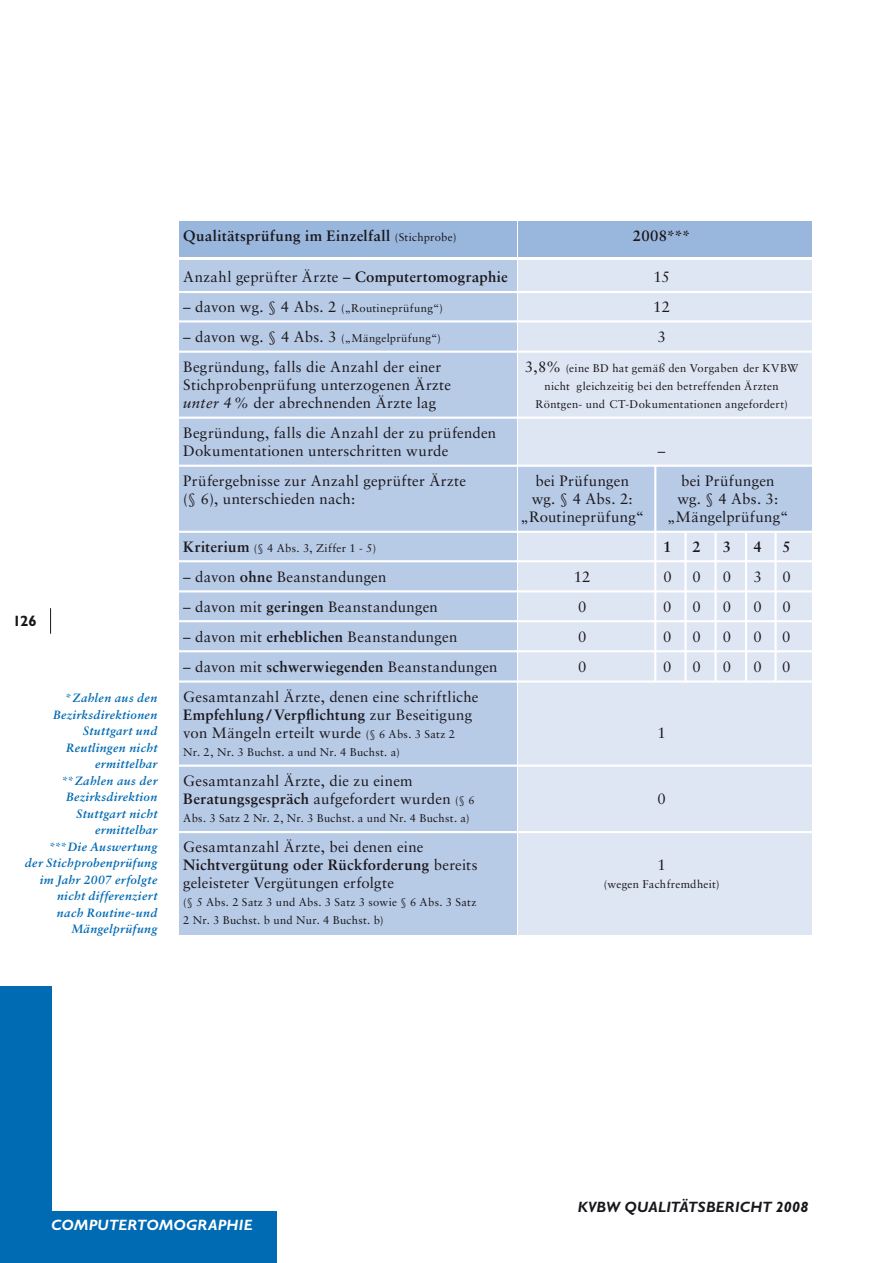
<style>
.page{position:relative;width:893px;height:1263px;background:#fff}
.page>*{position:absolute;margin:0;border:0;box-sizing:border-box;transform-origin:0 0}
.t1{font:15px/18px "Sabon";letter-spacing:.015em;color:#1a171c}
.t2{font:700 15px "Sabon";letter-spacing:.025em;color:#1a171c}
.t3{font:italic 700 15px "Gill Sans";letter-spacing:.015em;color:#1a171c}
.t4{font:italic 700 15px "Gill Sans";letter-spacing:.01em;color:#fff}
.t5{font:700 15px "Gill Sans";color:#1a171c}
.t6{font:italic 700 12px/16.5px "Sabon";letter-spacing:.025em;color:#006ab3;text-align:right}
.t7{font:11.25px/18px "Sabon";letter-spacing:.025em;color:#1a171c}
.s1{font-weight:400;font-size:11.25px}
.s2{font-weight:700}
.s3{font-size:15px}
.s4{font-style:italic}
.s5{font-weight:700;font-size:15px}
.s6{font-size:11.25px}
</style>
<div class="page">
<div style="left:0;top:986px;width:51px;height:277px;background:#006ab3"></div>
<div style="left:0;top:1212px;width:276px;height:51px;background:#006ab3"></div>
<svg style="left:50px;top:608px;width:1px;height:26px"></svg>
<div style="left:518px;top:221px;width:294px;height:35px;background:#99b6dc"></div>
<div style="left:179px;top:221px;width:337px;height:35px;background:#99b6dc"></div>
<div style="left:179px;top:260px;width:337px;height:675px;background:#b8cbe6"></div>
<div style="left:518px;top:260px;width:294px;height:675px;background:#dfe6f3"></div>
<hr style="left:179px;top:291px;width:633px;height:2px;background:#fff">
<hr style="left:179px;top:320px;width:633px;height:2px;background:#fff">
<hr style="left:179px;top:560px;width:633px;height:2px;background:#fff">
<hr style="left:179px;top:590px;width:633px;height:2px;background:#fff">
<hr style="left:179px;top:620px;width:633px;height:2px;background:#fff">
<hr style="left:179px;top:765px;width:633px;height:2px;background:#fff">
<hr style="left:179px;top:831px;width:633px;height:2px;background:#fff">
<div style="left:518px;top:466px;width:294px;height:65px;background:#b8cbe6"></div>
<hr style="left:179px;top:351px;width:633px;height:2px;background:#fff">
<hr style="left:179px;top:417px;width:633px;height:2px;background:#fff">
<hr style="left:179px;top:650px;width:633px;height:2px;background:#fff">
<hr style="left:179px;top:680px;width:633px;height:3px;background:#fff">
<hr style="left:179px;top:465px;width:633px;height:2px;background:#fff">
<hr style="left:179px;top:531px;width:633px;height:2px;background:#fff">
<hr style="left:654px;top:465px;width:2px;height:216px;background:#fff">
<hr style="left:684px;top:531px;width:3px;height:151px;background:#fff">
<hr style="left:714px;top:532px;width:3px;height:150px;background:#fff">
<hr style="left:745px;top:531px;width:2px;height:151px;background:#fff">
<hr style="left:774px;top:532px;width:3px;height:150px;background:#fff">
<p class="t5" style="left:13px;top:612px;width:26px">126</p>
<p class="t6" style="left:25px;top:689px;width:134px">*Zahlen aus den<br>Bezirksdirektionen<br>Stuttgart und<br>Reutlingen nicht ermittelbar<br>**Zahlen aus der<br>Bezirksdirektion<br>Stuttgart nicht ermittelbar<br>***Die Auswertung<br>der Stichprobenprüfung im Jahr 2007 erfolgte nicht differenziert<br>nach Routine-und<br>Mängelprüfung</p>
<p class="t2" style="left:183px;top:227px;width:275px">Qualitätsprüfung im Einzelfall <span class="s1">(Stichprobe)</span></p>
<p class="t2" style="left:633px;top:227px;width:59px">2008***</p>
<p class="t1" style="left:183px;top:267px;width:326px">Anzahl geprüfter Ärzte – <span class="s2">Computertomographie</span></p>
<p class="t1" style="left:653px;top:267px;width:18px">15</p>
<p class="t7" style="left:183px;top:299px;width:261px"><span class="s3">– davon wg. § 4 Abs. 2</span> („Routineprüfung“)</p>
<p class="t1" style="left:653px;top:297px;width:18px">12</p>
<p class="t7" style="left:183px;top:329px;width:259px"><span class="s3">– davon wg. § 4 Abs. 3</span> („Mängelprüfung“)</p>
<p class="t1" style="left:657px;top:327px;width:10px">3</p>
<p class="t1" style="left:183px;top:357px;width:259px">Begründung, falls die Anzahl der einer</p>
<p class="t7" style="left:525px;top:359px;width:275px"><span class="s3">3,8%</span> (eine BD hat gemäß den Vorgaben der KVBW</p>
<p class="t1" style="left:183px;top:375px;width:269px">Stichprobenprüfung unterzogenen Ärzte</p>
<p class="t7" style="left:545px;top:377px;width:236px">nicht gleichzeitig bei den betreffenden Ärzten</p>
<p class="t1" style="left:183px;top:393px;width:255px"><span class="s4">unter 4%</span> der abrechnenden Ärzte lag</p>
<p class="t7" style="left:536px;top:395px;width:254px">Röntgen- und CT-Dokumentationen angefordert)</p>
<p class="t1" style="left:183px;top:423px;width:314px">Begründung, falls die Anzahl der zu prüfenden<br>Dokumentationen unterschritten wurde</p>
<p class="t1" style="left:658px;top:441px;width:9px">–</p>
<p class="t1" style="left:183px;top:471px;width:284px">Prüfergebnisse zur Anzahl geprüfter Ärzte</p>
<p class="t1" style="left:535px;top:471px;width:95px">bei Prüfungen</p>
<p class="t1" style="left:681px;top:471px;width:95px">bei Prüfungen</p>
<p class="t1" style="left:183px;top:489px;width:174px">(§ 6), unterschieden nach:</p>
<p class="t1" style="left:532px;top:489px;width:103px">wg. § 4 Abs. 2:</p>
<p class="t1" style="left:677px;top:489px;width:102px">wg. § 4 Abs. 3:</p>
<p class="t1" style="left:520px;top:507px;width:125px">„Routineprüfung“</p>
<p class="t1" style="left:667px;top:507px;width:123px">„Mängelprüfung“</p>
<p class="t7" style="left:183px;top:539px;width:194px"><span class="s5">Kriterium</span> (§ 4 Abs. 3, Ziffer 1 - 5)</p>
<p class="t2" style="left:663px;top:537px;width:10px">1</p>
<p class="t2" style="left:692px;top:537px;width:10px">2</p>
<p class="t2" style="left:723px;top:537px;width:10px">3</p>
<p class="t2" style="left:753px;top:537px;width:10px">4</p>
<p class="t2" style="left:782px;top:537px;width:10px">5</p>
<p class="t1" style="left:183px;top:567px;width:205px">– davon <span class="s2">ohne</span> Beanstandungen</p>
<p class="t1" style="left:574px;top:567px;width:18px">12</p>
<p class="t1" style="left:663px;top:567px;width:10px">0</p>
<p class="t1" style="left:692px;top:567px;width:10px">0</p>
<p class="t1" style="left:723px;top:567px;width:10px">0</p>
<p class="t1" style="left:753px;top:567px;width:10px">3</p>
<p class="t1" style="left:782px;top:567px;width:10px">0</p>
<p class="t1" style="left:183px;top:597px;width:256px">– davon mit <span class="s2">geringen</span> Beanstandungen</p>
<p class="t1" style="left:578px;top:597px;width:10px">0</p>
<p class="t1" style="left:663px;top:597px;width:10px">0</p>
<p class="t1" style="left:692px;top:597px;width:10px">0</p>
<p class="t1" style="left:723px;top:597px;width:10px">0</p>
<p class="t1" style="left:753px;top:597px;width:10px">0</p>
<p class="t1" style="left:782px;top:597px;width:10px">0</p>
<p class="t1" style="left:183px;top:627px;width:276px">– davon mit <span class="s2">erheblichen</span> Beanstandungen</p>
<p class="t1" style="left:578px;top:627px;width:10px">0</p>
<p class="t1" style="left:663px;top:627px;width:10px">0</p>
<p class="t1" style="left:692px;top:627px;width:10px">0</p>
<p class="t1" style="left:723px;top:627px;width:10px">0</p>
<p class="t1" style="left:753px;top:627px;width:10px">0</p>
<p class="t1" style="left:782px;top:627px;width:10px">0</p>
<p class="t1" style="left:183px;top:657px;width:316px">– davon mit <span class="s2">schwerwiegenden</span> Beanstandungen</p>
<p class="t1" style="left:578px;top:657px;width:10px">0</p>
<p class="t1" style="left:663px;top:657px;width:10px">0</p>
<p class="t1" style="left:692px;top:657px;width:10px">0</p>
<p class="t1" style="left:723px;top:657px;width:10px">0</p>
<p class="t1" style="left:753px;top:657px;width:10px">0</p>
<p class="t1" style="left:782px;top:657px;width:10px">0</p>
<p class="t1" style="left:183px;top:687px;width:297px">Gesamtanzahl Ärzte, denen eine schriftliche<br><span class="s2">Empfehlung / Verpflichtung</span> zur Beseitigung von Mängeln erteilt wurde <span class="s6">(§ 6 Abs. 3 Satz 2</span></p>
<p class="t1" style="left:657px;top:723px;width:10px">1</p>
<p class="t7" style="left:183px;top:743px;width:218px">Nr. 2, Nr. 3 Buchst. a und Nr. 4 Buchst. a)</p>
<p class="t1" style="left:183px;top:771px;width:293px">Gesamtanzahl Ärzte, die zu einem<br><span class="s2">Beratungsgespräch</span> aufgefordert wurden <span class="s6">(§ 6</span></p>
<p class="t7" style="left:183px;top:809px;width:288px">Abs. 3 Satz 2 Nr. 2, Nr. 3 Buchst. a und Nr. 4 Buchst. a)</p>
<p class="t1" style="left:183px;top:837px;width:296px">Gesamtanzahl Ärzte, bei denen eine<br><span class="s2">Nichtvergütung oder Rückforderung</span> bereits</p>
<p class="t1" style="left:657px;top:789px;width:10px">0</p>
<p class="t1" style="left:657px;top:855px;width:10px">1</p>
<p class="t1" style="left:183px;top:873px;width:212px">geleisteter Vergütungen erfolgte</p>
<p class="t7" style="left:604px;top:875px;width:117px">(wegen Fachfremdheit)</p>
<p class="t7" style="left:183px;top:893px;width:295px">(§ 5 Abs. 2 Satz 3 und Abs. 3 Satz 3 sowie § 6 Abs. 3 Satz<br>2 Nr. 3 Buchst. b und Nur. 4 Buchst. b)</p>
<p class="t3" style="left:578px;top:1198px;width:232px">KVBW QUALITÄTSBERICHT 2008</p>
<p class="t4" style="left:51px;top:1216px;width:203px">COMPUTERTOMOGRAPHIE</p>
</div>
